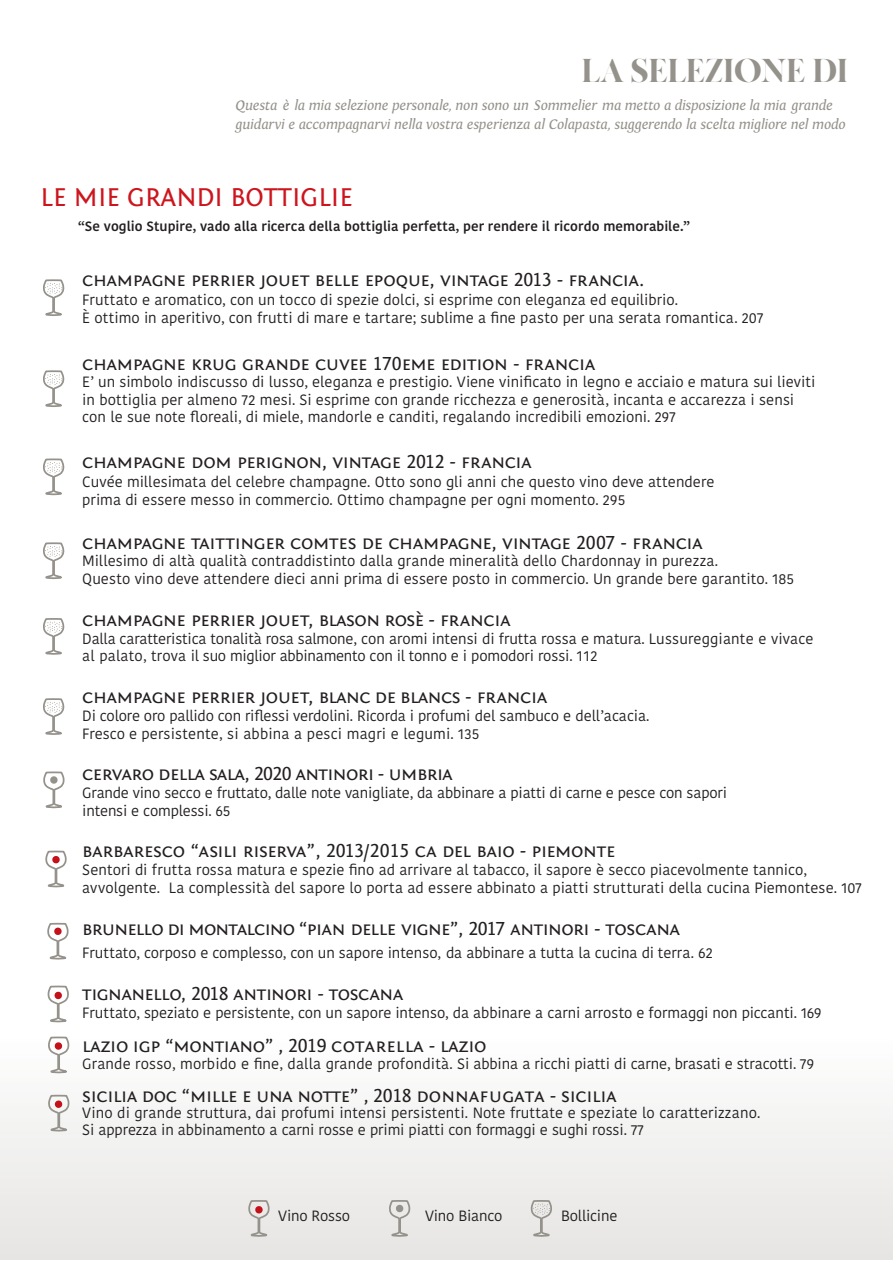
<style>
.page{position:relative;width:893px;height:1263px;background:#fff}
.page>*{position:absolute;margin:0;border:0;box-sizing:border-box;transform-origin:0 0}
.t1{font:900 33px "MADE Canvas";letter-spacing:-.015em;color:#95928b}
.t2{font:27px "Fontin Sans Small Caps";color:#cd151d}
.t3{font:19.8px "Fontin Sans Small Caps";letter-spacing:-.02em;color:#231f20}
.t4{font:19.8px "Fontin Sans Small Caps";letter-spacing:-.04em;color:#231f20}
.t5{font:14.85px/17.9px "Kohinoor Devanagari";color:#231f20}
.t6{font:italic 14.55px/19.5px "Fontin";letter-spacing:-.015em;color:#95928b}
.t7{font:600 13.5px "Kohinoor Devanagari";letter-spacing:.005em;color:#231f20}
</style>
<div class="page">
<div style="left:0;top:845px;width:893px;height:415px;background:linear-gradient(to bottom,#fff,#eaeae8)"></div>
<svg style="left:248px;top:1140px;width:22px;height:98px"></svg>
<svg style="left:388px;top:1140px;width:23px;height:98px"></svg>
<svg style="left:530px;top:1140px;width:23px;height:98px"></svg>
<svg style="left:42px;top:279px;width:28px;height:854px"></svg>
<h1 class="t1" style="left:581px;top:52px;width:268px">LA SELEZIONE DI</h1>
<p class="t6" style="left:236px;top:95px;width:612px">Questa è la mia selezione personale, non sono un Sommelier ma metto a disposizione la mia grande guidarvi e accompagnarvi nella vostra esperienza al Colapasta, suggerendo la scelta migliore nel modo</p>
<h2 class="t2" style="left:41px;top:182px;width:314px">LE MIE GRANDI BOTTIGLIE</h2>
<p class="t7" style="left:78px;top:218px;width:614px">“Se voglio Stupire, vado alla ricerca della bottiglia perfetta, per rendere il ricordo memorabile.”</p>
<h3 class="t3" style="left:82px;top:269px;width:564px">champagne perrier jouet belle epoque, vintage 2013 - francia.</h3>
<p class="t5" style="left:82px;top:291px;width:683px">Fruttato e aromatico, con un tocco di spezie dolci, si esprime con eleganza ed equilibrio.<br>È ottimo in aperitivo, con frutti di mare e tartare; sublime a fine pasto per una serata romantica. 207</p>
<h3 class="t3" style="left:82px;top:352px;width:514px">champagne krug grande cuvee 170eme edition - francia</h3>
<p class="t5" style="left:82px;top:373px;width:735px">E’ un simbolo indiscusso di lusso, eleganza e prestigio. Viene vinificato in legno e acciaio e matura sui lieviti in bottiglia per almeno 72 mesi. Si esprime con grande ricchezza e generosità, incanta e accarezza i sensi con le sue note floreali, di miele, mandorle e canditi, regalando incredibili emozioni. 297</p>
<h3 class="t3" style="left:82px;top:451px;width:451px">champagne dom perignon, vintage 2012 - francia</h3>
<p class="t5" style="left:82px;top:473px;width:634px">Cuvée millesimata del celebre champagne. Otto sono gli anni che questo vino deve attendere prima di essere messo in commercio. Ottimo champagne per ogni momento. 295</p>
<h3 class="t3" style="left:82px;top:531px;width:622px">champagne taittinger comtes de champagne, vintage 2007 - francia</h3>
<p class="t5" style="left:82px;top:552px;width:713px">Millesimo di altà qualità contraddistinto dalla grande mineralità dello Chardonnay in purezza.<br>Questo vino deve attendere dieci anni prima di essere posto in commercio. Un grande bere garantito. 185</p>
<h3 class="t3" style="left:82px;top:608px;width:430px">champagne perrier jouet, blason rosè - francia</h3>
<p class="t5" style="left:82px;top:629px;width:733px">Dalla caratteristica tonalità rosa salmone, con aromi intensi di frutta rossa e matura. Lussureggiante e vivace al palato, trova il suo miglior abbinamento con il tonno e i pomodori rossi. 112</p>
<h3 class="t3" style="left:82px;top:685px;width:466px">champagne perrier jouet, blanc de blancs - francia</h3>
<p class="t5" style="left:82px;top:707px;width:569px">Di colore oro pallido con riflessi verdolini. Ricorda i profumi del sambuco e dell’acacia.<br>Fresco e persistente, si abbina a pesci magri e legumi. 135</p>
<h3 class="t3" style="left:82px;top:763px;width:372px">cervaro della sala, 2020 antinori - umbria</h3>
<p class="t5" style="left:82px;top:784px;width:646px">Grande vino secco e fruttato, dalle note vanigliate, da abbinare a piatti di carne e pesce con sapori intensi e complessi. 65</p>
<h3 class="t3" style="left:82px;top:840px;width:535px">barbaresco “asili riserva”, 2013/2015 ca del baio - piemonte</h3>
<p class="t5" style="left:82px;top:861px;width:781px">Sentori di frutta rossa matura e spezie fino ad arrivare al tabacco, il sapore è secco piacevolmente tannico, avvolgente. La complessità del sapore lo porta ad essere abbinato a piatti strutturati della cucina Piemontese. 107</p>
<h3 class="t4" style="left:82px;top:917px;width:599px">brunello di montalcino “pian delle vigne”, 2017 antinori - toscana</h3>
<p class="t5" style="left:82px;top:944px;width:632px">Fruttato, corposo e complesso, con un sapore intenso, da abbinare a tutta la cucina di terra. 62</p>
<h3 class="t3" style="left:82px;top:982px;width:322px">tignanello, 2018 antinori - toscana</h3>
<p class="t5" style="left:82px;top:1004px;width:741px">Fruttato, speziato e persistente, con un sapore intenso, da abbinare a carni arrosto e formaggi non piccanti. 169</p>
<h3 class="t3" style="left:82px;top:1035px;width:406px">lazio igp “montiano” , 2019 cotarella - lazio</h3>
<p class="t5" style="left:82px;top:1054px;width:733px">Grande rosso, morbido e fine, dalla grande profondità. Si abbina a ricchi piatti di carne, brasati e stracotti. 79</p>
<h3 class="t3" style="left:82px;top:1084px;width:536px">sicilia doc “mille e una notte” , 2018 donnafugata - sicilia</h3>
<p class="t5" style="left:82px;top:1105px;width:680px;line-height:16.5px">Vino di grande struttura, dai profumi intensi persistenti. Note fruttate e speziate lo caratterizzano.<br>Si apprezza in abbinamento a carni rosse e primi piatti con formaggi e sughi rossi. 77</p>
<p class="t5" style="left:278px;top:1207px;width:73px">Vino Rosso</p>
<p class="t5" style="left:425px;top:1207px;width:79px">Vino Bianco</p>
<p class="t5" style="left:561px;top:1207px;width:58px">Bollicine</p>
</div>
